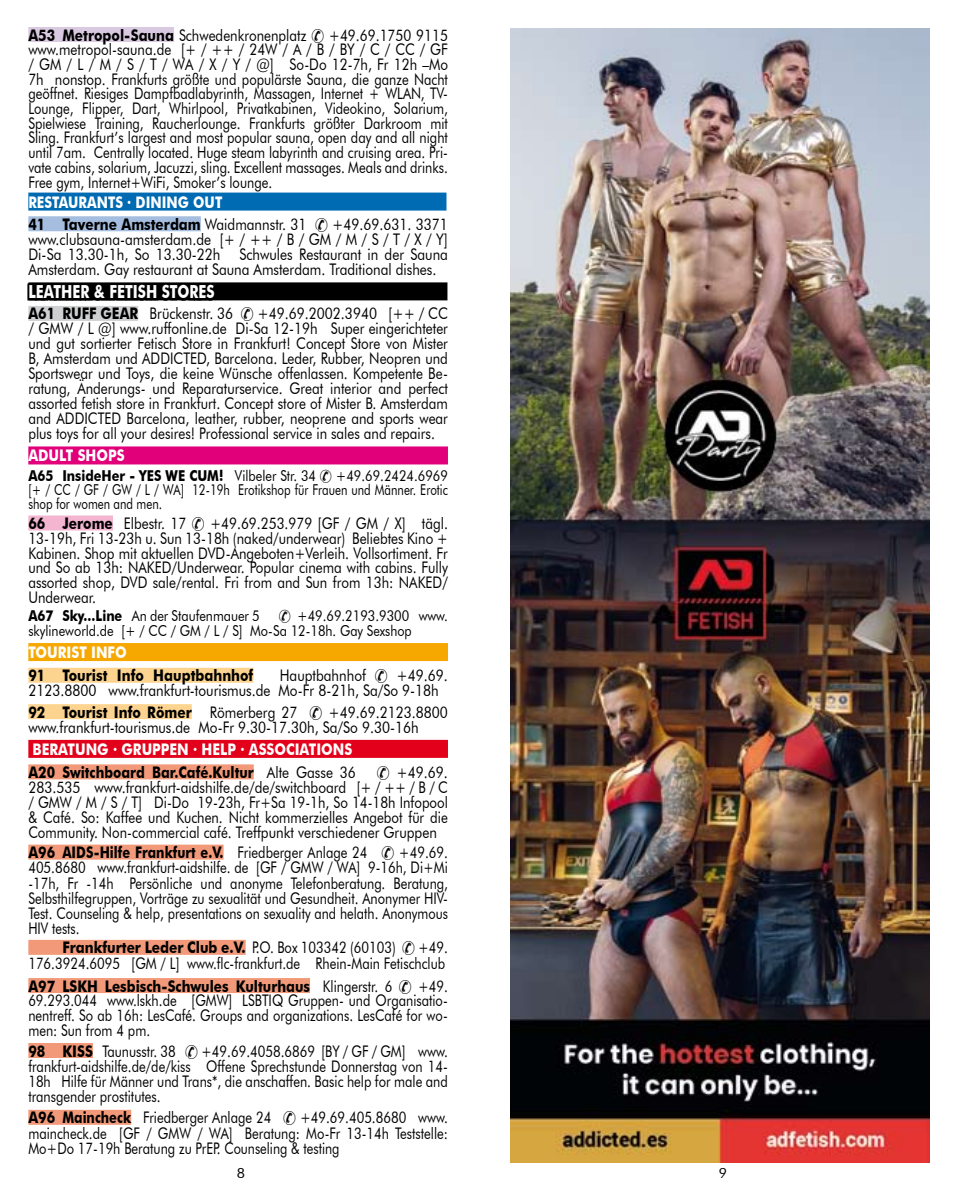
<style>
.page{position:relative;width:964px;height:1191px;background:#fff}
.page>*{position:absolute;margin:0;border:0;box-sizing:border-box;transform-origin:0 0}
.t1{font:700 18px "Futura BT";color:#fff;scale:.78 1}
.t2{font:16px/15px "Futura BT";color:#000;text-align:justify;scale:.85 1}
.t3{font:16px/14.8px "Futura BT";color:#000;text-align:justify;scale:.84 1}
.t4{font:16px/15.2px "Futura BT";color:#000;text-align:justify;scale:.81 1}
.t5{font:700 16px "Futura BT";color:#000;scale:.85 1}
.t6{font:700 16px/23px "Futura BT";color:#fff;scale:.85 1}
.t7{font:700 16px/22.2px "Futura BT";color:#fff;scale:.83 1}
.t8{font:15px/14px "Futura BT";color:#000;text-align:justify;scale:.85 1}
.t9{font:700 15px "Futura BT";color:#000;scale:.85 1}
.t10{font:14px "Futura BT";color:#000}
.s1{font-weight:700}
.s2{color:#000}
.s3{font-weight:400;color:#000}
.s4{font-weight:400}
</style>
<div class="page">
<div style="left:28px;top:27px;width:146px;height:15px;background:#dacae1"></div>
<div style="left:28px;top:193px;width:418px;height:18px;background:#006ab2"></div>
<div style="left:28px;top:216px;width:173px;height:15px;background:#a5bee0"></div>
<div style="left:28px;top:282px;width:419px;height:18px;background:#000"></div>
<div style="left:28px;top:306px;width:110px;height:15px;background:#cfd0d2"></div>
<div style="left:28px;top:446px;width:420px;height:18px;background:#e2007a"></div>
<div style="left:28px;top:515px;width:85px;height:15px;background:#f4b5d0"></div>
<div style="left:28px;top:643px;width:420px;height:18px;background:#f6a800"></div>
<div style="left:28px;top:668px;width:225px;height:15px;background:#fdd48f"></div>
<div style="left:28px;top:704px;width:164px;height:15px;background:#fdd48f"></div>
<div style="left:28px;top:740px;width:420px;height:18px;background:#e2001a"></div>
<div style="left:28px;top:764px;width:226px;height:15px;background:#f29979"></div>
<div style="left:28px;top:844px;width:196px;height:15px;background:#f29979"></div>
<div style="left:28px;top:940px;width:218px;height:15px;background:#f29979"></div>
<div style="left:28px;top:978px;width:282px;height:15px;background:#f29979"></div>
<div style="left:28px;top:1043px;width:65px;height:15px;background:#f29979"></div>
<div style="left:28px;top:1109px;width:103px;height:15px;background:#f29979"></div>
<svg style="left:27px;top:282px;width:192px;height:19px"></svg>
<img style="left:510px;top:28px;width:420px;height:1134px">
<p class="t3" style="left:28px;top:27px;width:333px"><span class="s1">A53 Metropol-Sauna</span> Schwedenkronenplatz</p>
<p class="t3" style="left:28px;top:27px;width:501px;text-indent:300px">+49.69.1750 9115 www.metropol-sauna.de [+ / ++ / 24W / A / B / BY / C / CC / GF / GM / L / M / S / T / WA / X / Y / @] So-Do 12-7h, Fr 12h –Mo 7h nonstop. Frankfurts größte und populärste Sauna, die ganze Nacht geöffnet. Riesiges Dampfbadlabyrinth, Massagen, Internet + WLAN, TV-Lounge, Flipper, Dart, Whirlpool, Privatkabinen, Videokino, Solarium, Spielwiese Training, Raucherlounge. Frankfurts größter Darkroom mit Sling. Frankfurt’s largest and most popular sauna, open day and all night until 7am. Centrally located. Huge steam labyrinth and cruising area. Pri&shy;vate cabins, solarium, Jacuzzi, sling. Excellent massages. Meals and drinks.<br>Free gym, Internet+WiFi, Smoker’s lounge.</p>
<p class="t7" style="left:28px;top:191px;width:337px">RESTAURANTS · DINING OUT<br><span class="s2">41 Taverne Amsterdam</span> <span class="s3">Waidmannstr. 31</span></p>
<p class="t2" style="left:28px;top:216px;width:495px;text-indent:304px">+49.69.631. 3371 www.clubsauna-amsterdam.de [+ / ++ / B / GM / M / S / T / X / Y] Di-Sa 13.30-1h, So 13.30-22h Schwules Restaurant in der Sauna Amsterdam. Gay restaurant at Sauna Amsterdam. Traditional dishes.</p>
<p class="t1" style="left:28px;top:281px;width:240px">LEATHER &amp; FETISH STORES</p>
<p class="t2" style="left:28px;top:306px;width:242px"><span class="s1">A61 RUFF GEAR</span> Brückenstr. 36</p>
<p class="t2" style="left:28px;top:306px;width:495px;text-indent:229px">+49.69.2002.3940 [++ / CC / GMW / L @] www.ruffonline.de Di-Sa 12-19h Super eingerichteter und gut sortierter Fetisch Store in Frankfurt! Concept Store von Mister B, Amsterdam und ADDICTED, Barcelona. Leder, Rubber, Neopren und Sportswear und Toys, die keine Wünsche offenlassen. Kompetente Be&shy;ratung, Änderungs- und Reparaturservice. Great interior and perfect assorted fetish store in Frankfurt. Concept store of Mister B. Amsterdam and ADDICTED Barcelona, leather, rubber, neoprene and sports wear plus toys for all your desires! Professional service in sales and repairs.</p>
<p class="t6" style="left:28px;top:444px;width:115px">ADULT SHOPS</p>
<p class="t9" style="left:28px;top:466px;width:340px">A65 InsideHer - YES WE CUM! <span class="s4">Vilbeler Str. 34</span></p>
<p class="t8" style="left:28px;top:468px;width:495px;text-indent:307px">+49.69.2424.6969 [+ / CC / GF / GW / L / WA] 12-19h Erotikshop für Frauen und Männer. Erotic shop for women and men.</p>
<p class="t3" style="left:28px;top:516px;width:190px"><span class="s1">66 Jerome</span> Elbestr. 17</p>
<p class="t3" style="left:28px;top:516px;width:501px;text-indent:182px">+49.69.253.979 [GF / GM / X] tägl.<br>13-19h, Fri 13-23h u. Sun 13-18h (naked/underwear) Beliebtes Kino + Kabinen. Shop mit aktuellen DVD-Angeboten+Verleih. Vollsortiment. Fr und So ab 13h: NAKED/Underwear. Popular cinema with cabins. Fully assorted shop, DVD sale/rental. Fri from and Sun from 13h: NAKED/ Underwear.</p>
<p class="t8" style="left:28px;top:609px;width:274px"><span class="s1">A67 Sky...Line</span> An der Staufenmauer 5</p>
<p class="t8" style="left:28px;top:608px;width:495px;line-height:14.8px;text-indent:269px">+49.69.2193.9300 www. skylineworld.de [+ / CC / GM / L / S] Mo-Sa 12-18h. Gay Sexshop</p>
<p class="t6" style="left:28px;top:640px;width:117px">TOURIST INFO</p>
<p class="t5" style="left:28px;top:666px;width:266px">91 Tourist Info Hauptbahnhof</p>
<p class="t2" style="left:280px;top:668px;width:103px">Hauptbahnhof</p>
<p class="t2" style="left:28px;top:668px;width:495px;text-indent:368px">+49.69.<br>2123.8800 www.frankfurt-tourismus.de Mo-Fr 8-21h, Sa/So 9-18h</p>
<p class="t5" style="left:28px;top:702px;width:318px">92 Tourist Info Römer <span class="s4">Römerberg 27</span></p>
<p class="t2" style="left:28px;top:704px;width:495px;text-indent:300px">+49.69.2123.8800 www.frankfurt-tourismus.de Mo-Fr 9.30-17.30h, Sa/So 9.30-16h</p>
<p class="t6" style="left:28px;top:737px;width:387px">BERATUNG · GRUPPEN · HELP · ASSOCIATIONS<br><span class="s2">A20 Switchboard Bar.Café.Kultur</span> <span class="s3">Alte Gasse 36</span></p>
<p class="t2" style="left:28px;top:764px;width:495px;text-indent:368px">+49.69.<br>283.535 www.frankfurt-aidshilfe.de/de/switchboard [+ / ++ / B / C / GMW / M / S / T] Di-Do 19-23h, Fr+Sa 19-1h, So 14-18h Infopool &amp; Café. So: Kaffee und Kuchen. Nicht kommerzielles Angebot für die Community. Non-commercial café. Treffpunkt verschiedener Gruppen</p>
<p class="t5" style="left:28px;top:842px;width:400px">A96 AIDS-Hilfe Frankfurt e.V. <span class="s4">Friedberger Anlage 24</span></p>
<p class="t4" style="left:28px;top:844px;width:519px;text-indent:371px">+49.69.<br>405.8680 www.frankfurt-aidshilfe. de [GF / GMW / WA] 9-16h, Di+Mi -17h, Fr -14h Persönliche und anonyme Telefonberatung. Beratung, Selbsthilfegruppen, Vorträge zu sexualität und Gesundheit. Anonymer HIV-Test. Counseling &amp; help, presentations on sexuality and helath. Anonymous HIV tests.</p>
<p class="t5" style="left:62px;top:938px;width:394px">Frankfurter Leder Club e.V. <span class="s4">P.O. Box 103342 (60103)</span></p>
<p class="t4" style="left:28px;top:940px;width:519px;text-align:right">+49.<br>176.3924.6095 [GM / L] www.flc-frankfurt.de Rhein-Main Fetischclub</p>
<p class="t5" style="left:28px;top:976px;width:430px">A97 LSKH Lesbisch-Schwules Kulturhaus <span class="s4">Klingerstr. 6</span></p>
<p class="t4" style="left:28px;top:978px;width:519px;text-indent:390px">+49.<br>69.293.044 www.lskh.de [GMW] LSBTIQ Gruppen- und Organisatio&shy;nentreff. So ab 16h: LesCafé. Groups and organizations. LesCafé for wo&shy;men: Sun from 4 pm.</p>
<p class="t4" style="left:28px;top:1043px;width:183px"><span class="s1">98 KISS</span> Taunusstr. 38</p>
<p class="t4" style="left:28px;top:1043px;width:519px;text-indent:173px">+49.69.4058.6869 [BY / GF / GM] www. frankfurt-aidshilfe.de/de/kiss Offene Sprechstunde Donnerstag von 14- 18h Hilfe für Männer und Trans*, die anschaffen. Basic help for male and transgender prostitutes.</p>
<p class="t4" style="left:28px;top:1109px;width:302px"><span class="s1">A96 Maincheck</span> Friedberger Anlage 24</p>
<p class="t4" style="left:28px;top:1109px;width:519px;text-indent:272px">+49.69.405.8680 www. maincheck.de [GF / GMW / WA] Beratung: Mo-Fr 13-14h Teststelle:<br>Mo+Do 17-19h Beratung zu PrEP. Counseling &amp; testing</p>
<p class="t10" style="left:237px;top:1164px;width:10px">8</p>
<p class="t10" style="left:719px;top:1164px;width:10px">9</p>
</div>
